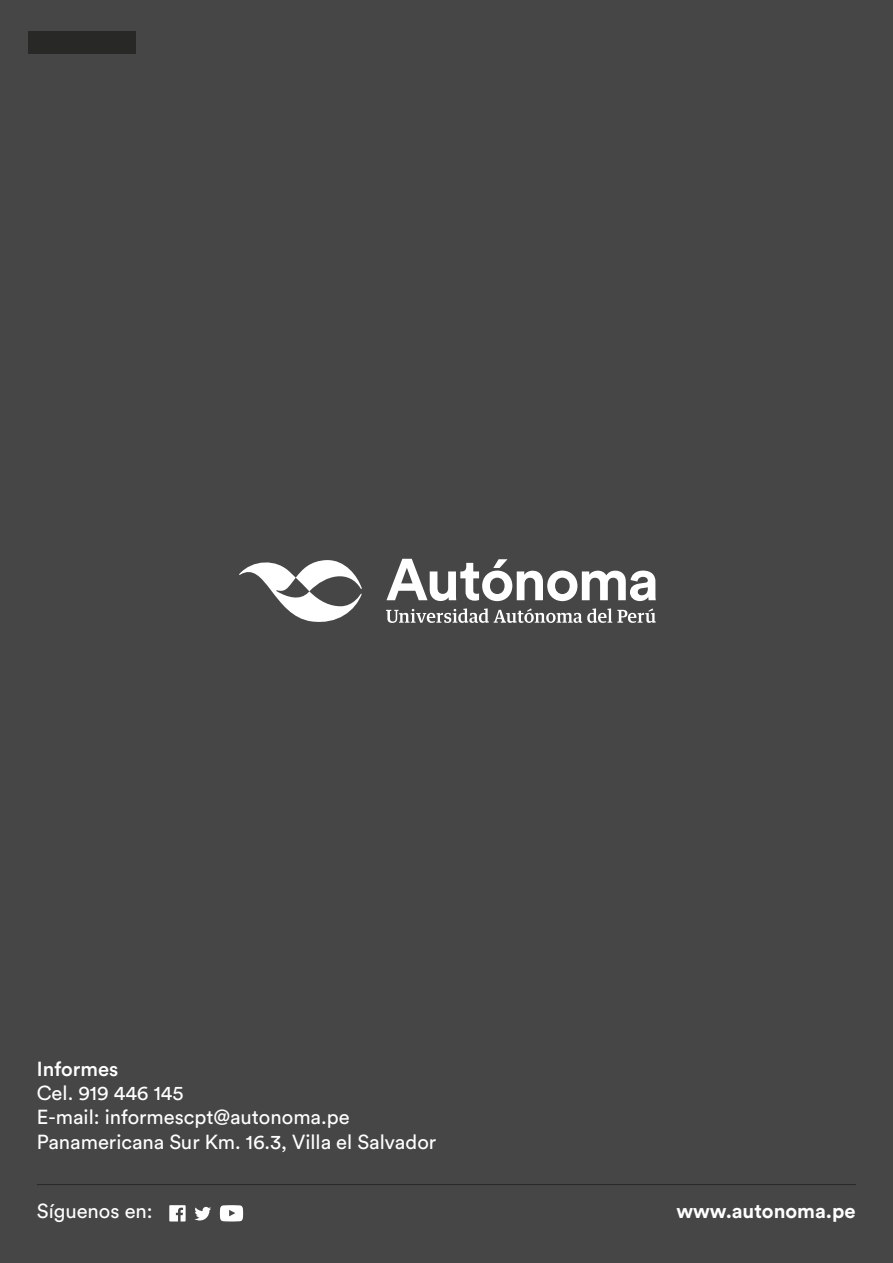
<style>
.page{position:relative;width:893px;height:1263px;background:#474647}
.page>*{position:absolute;margin:0;border:0;box-sizing:border-box;transform-origin:0 0}
.t1{font:20.1px/24.2px "Circular Std";color:#fff}
.t2{font:700 20.1px "Circular Std";color:#fff}
.t3{font:500 20.1px "Circular Std";color:#fff}
</style>
<div class="page">
<div style="left:29px;top:31px;width:107px;height:22px;background:#282827"></div>
<svg style="left:239px;top:560px;width:123px;height:62px"></svg>
<svg style="left:386px;top:608px;width:270px;height:15px"></svg>
<svg style="left:386px;top:559px;width:270px;height:42px"></svg>
<svg style="left:169px;top:1205px;width:17px;height:16px"></svg>
<svg style="left:194px;top:1207px;width:17px;height:13px"></svg>
<svg style="left:220px;top:1205px;width:23px;height:16px"></svg>
<hr style="left:37px;top:1184px;width:819px;height:1px;background:#282827">
<p class="t3" style="left:37px;top:1056px;width:83px">Informes</p>
<p class="t1" style="left:37px;top:1081px;width:401px">Cel. 919 446 145<br>E-mail: informescpt@autonoma.pe<br>Panamericana Sur Km. 16.3, Villa el Salvador</p>
<p class="t1" style="left:37px;top:1199px;width:117px">Síguenos en:</p>
<p class="t2" style="left:676px;top:1198px;width:181px">www.autonoma.pe</p>
</div>
